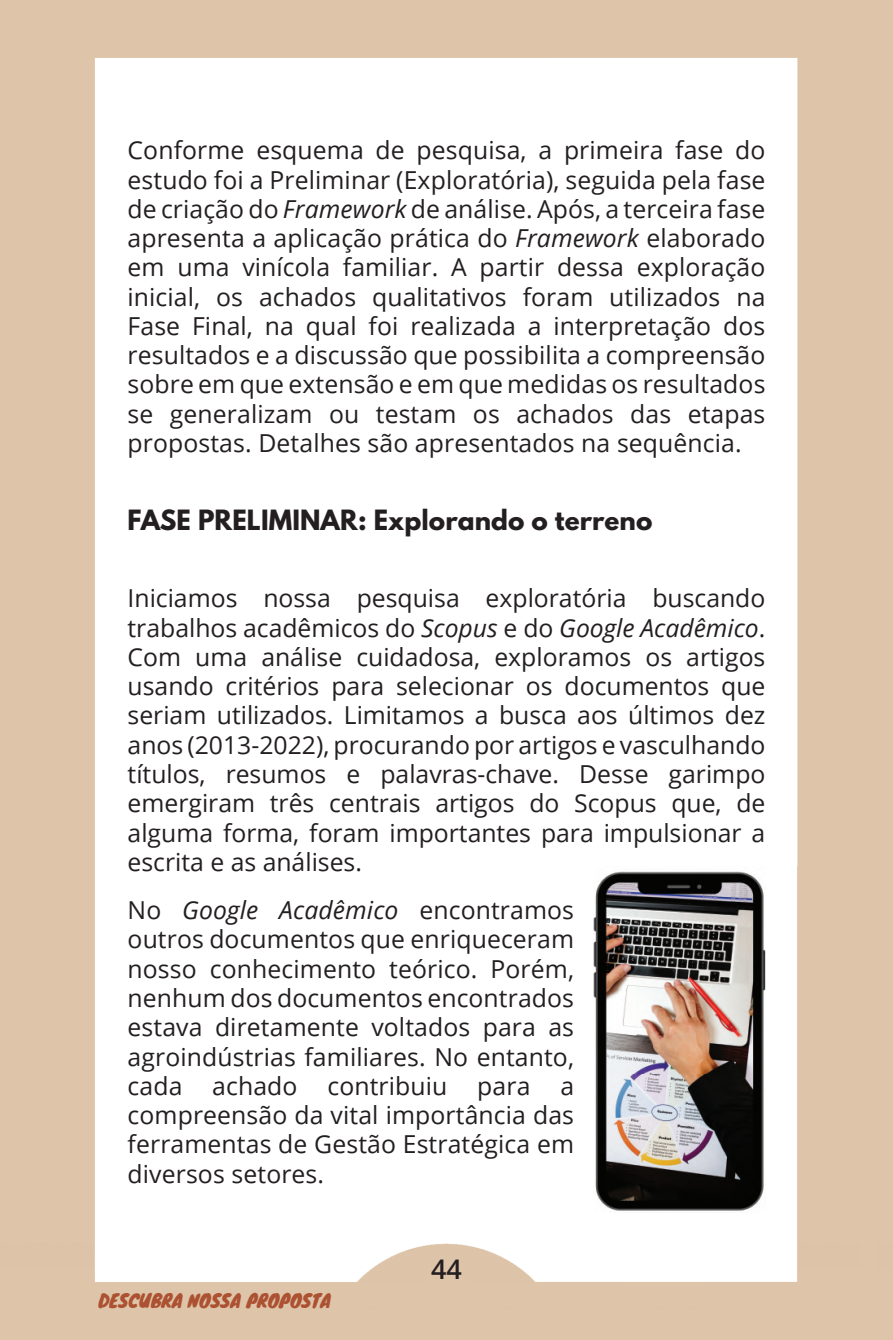
<style>
.page{position:relative;width:893px;height:1340px;background:#fff}
.page>*{position:absolute;margin:0;border:0;box-sizing:border-box;transform-origin:0 0}
.t1{font:600 27px "Open Sans";color:#231f20}
.t2{font:24.75px/29.2px "Open Sans";letter-spacing:.005em;color:#231f20;text-align:justify}
.t3{font:700 24.75px "League Spartan";letter-spacing:.005em;color:#231f20}
.t4{font:18px "Knewave";color:#ac5132}
.s1{font-style:italic}
</style>
<div class="page">
<img style="left:0;top:0;width:547px;height:1339px">
<img style="left:547px;top:0;width:314px;height:866px">
<img style="left:706px;top:866px;width:155px;height:473px">
<img style="left:593px;top:867px;width:172px;height:345px">
<p class="t2" style="left:128px;top:135px;width:639px">Conforme esquema de pesquisa, a primeira fase do estudo foi a Preliminar (Exploratória), seguida pela fase de criação do <span class="s1">Framework</span> de análise. Após, a terceira fase apresenta a aplicação prática do <span class="s1">Framework</span> elaborado em uma vinícola familiar. A partir dessa exploração inicial, os achados qualitativos foram utilizados na Fase Final, na qual foi realizada a interpretação dos resultados e a discussão que possibilita a compreensão sobre em que extensão e em que medidas os resultados se generalizam ou testam os achados das etapas propostas. Detalhes são apresentados na sequência.</p>
<p class="t3" style="left:128px;top:500px;width:526px">FASE PRELIMINAR: Explorando o terreno</p>
<p class="t2" style="left:128px;top:583px;width:639px">Iniciamos nossa pesquisa exploratória buscando trabalhos acadêmicos do <span class="s1">Scopus</span> e do <span class="s1">Google Acadêmico</span>.<br>Com uma análise cuidadosa, exploramos os artigos usando critérios para selecionar os documentos que seriam utilizados. Limitamos a busca aos últimos dez anos (2013-2022), procurando por artigos e vasculhando títulos, resumos e palavras-chave. Desse garimpo emergiram três centrais artigos do Scopus que, de alguma forma, foram importantes para impulsionar a escrita e as análises.</p>
<p class="t2" style="left:128px;top:895px;width:448px">No <span class="s1">Google Acadêmico</span> encontramos outros documentos que enriqueceram nosso conhecimento teórico. Porém, nenhum dos documentos encontrados estava diretamente voltados para as agroindústrias familiares. No entanto, cada achado contribuiu para a compreensão da vital importância das ferramentas de Gestão Estratégica em diversos setores.</p>
<p class="t4" style="left:98px;top:1286px;width:234px">DESCUBRA NOSSA PROPOSTA</p>
<p class="t1" style="left:431px;top:1250px;width:32px">44</p>
</div>
